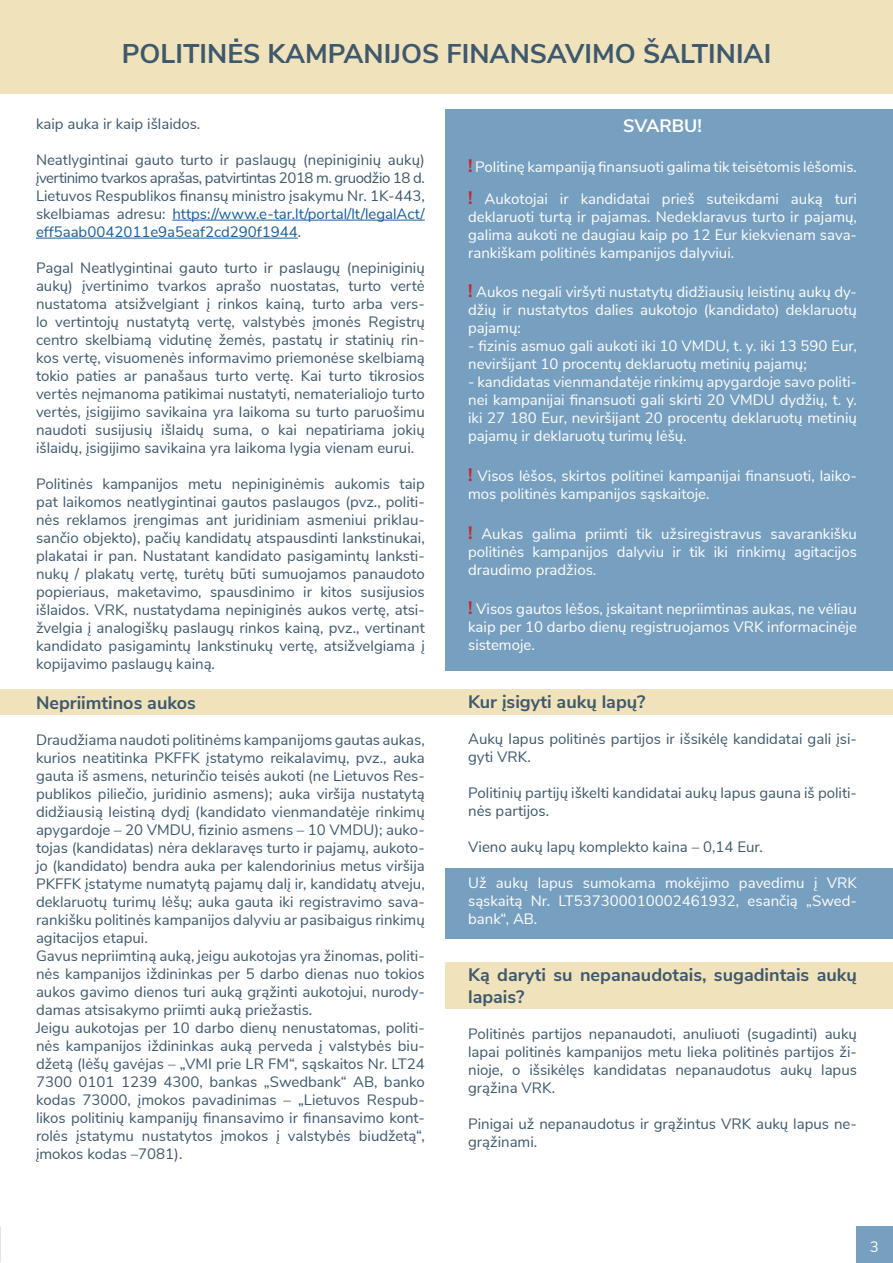
<style>
.page{position:relative;width:893px;height:1263px;background:#fff}
.page>*{position:absolute;margin:0;border:0;box-sizing:border-box;transform-origin:0 0}
.t1{font:700 27px "Nunito Sans";color:#3e586d}
.t2{font:700 18px/21.6px "Nunito Sans";color:#3e586d}
.t3{font:700 18px "Nunito Sans";color:#fff}
.t4{font:15px/18px "Nunito Sans";color:#3e586d;text-align:justify}
.t5{font:15px/18px "Nunito Sans";color:#fff;text-align:justify}
.s1{color:#175d9e}
.s2{font-weight:700;font-size:18px;color:#d1232a}
</style>
<div class="page">
<div style="left:0;top:0;width:893px;height:93px;background:#f0e3bb"></div>
<div style="left:0;top:690px;width:446px;height:25px;background:#f0e3bb"></div>
<div style="left:446px;top:962px;width:447px;height:46px;background:#f0e3bb"></div>
<div style="left:446px;top:690px;width:447px;height:25px;background:#f0e3bb"></div>
<div style="left:446px;top:869px;width:447px;height:70px;background:#779fc0"></div>
<div style="left:446px;top:109px;width:447px;height:561px;background:#779fc0"></div>
<hr style="left:172px;top:220px;width:253px;height:1px;background:#175d9e">
<hr style="left:36px;top:238px;width:262px;height:1px;background:#175d9e">
<div style="left:857px;top:1227px;width:36px;height:36px;background:#779fc0"></div>
<p class="t1" style="left:122px;top:34px;width:651px">POLITINĖS KAMPANIJOS FINANSAVIMO ŠALTINIAI</p>
<p class="t4" style="left:36px;top:114px;width:166px">kaip auka ir kaip išlaidos.</p>
<p class="t4" style="left:36px;top:150px;width:390px">Neatlygintinai gauto turto ir paslaugų (nepiniginių aukų) įvertinimo tvarkos aprašas, patvirtintas 2018 m. gruodžio 18 d.<br>Lietuvos Respublikos finansų ministro įsakymu Nr. 1K-443, skelbiamas adresu: <span class="s1">https://www.e-tar.lt/portal/lt/legalAct/ eff5aab0042011e9a5eaf2cd290f1944</span>.</p>
<p class="t4" style="left:36px;top:258px;width:390px">Pagal Neatlygintinai gauto turto ir paslaugų (nepiniginių aukų) įvertinimo tvarkos aprašo nuostatas, turto vertė nustatoma atsižvelgiant į rinkos kainą, turto arba vers&shy;lo vertintojų nustatytą vertę, valstybės įmonės Registrų centro skelbiamą vidutinę žemės, pastatų ir statinių rin&shy;kos vertę, visuomenės informavimo priemonėse skelbiamą tokio paties ar panašaus turto vertę. Kai turto tikrosios vertės neįmanoma patikimai nustatyti, nematerialiojo turto vertės, įsigijimo savikaina yra laikoma su turto paruošimu naudoti susijusių išlaidų suma, o kai nepatiriama jokių išlaidų, įsigijimo savikaina yra laikoma lygia vienam eurui.</p>
<p class="t4" style="left:36px;top:474px;width:390px">Politinės kampanijos metu nepiniginėmis aukomis taip pat laikomos neatlygintinai gautos paslaugos (pvz., politi&shy;nės reklamos įrengimas ant juridiniam asmeniui priklau&shy;sančio objekto), pačių kandidatų atspausdinti lankstinukai, plakatai ir pan. Nustatant kandidato pasigamintų lanksti&shy;nukų / plakatų vertę, turėtų būti sumuojamos panaudoto popieriaus, maketavimo, spausdinimo ir kitos susijusios išlaidos. VRK, nustatydama nepiniginės aukos vertę, atsi&shy;žvelgia į analogiškų paslaugų rinkos kainą, pvz., vertinant kandidato pasigamintų lankstinukų vertę, atsižvelgiama į kopijavimo paslaugų kainą.</p>
<p class="t2" style="left:36px;top:690px;width:162px">Nepriimtinos aukos</p>
<p class="t4" style="left:36px;top:729px;width:390px">Draudžiama naudoti politinėms kampanijoms gautas aukas, kurios neatitinka PKFFK įstatymo reikalavimų, pvz., auka gauta iš asmens, neturinčio teisės aukoti (ne Lietuvos Res&shy;publikos piliečio, juridinio asmens); auka viršija nustatytą didžiausią leistiną dydį (kandidato vienmandatėje rinkimų apygardoje – 20 VMDU, fizinio asmens – 10 VMDU); auko&shy;tojas (kandidatas) nėra deklaravęs turto ir pajamų, aukoto&shy;jo (kandidato) bendra auka per kalendorinius metus viršija PKFFK įstatyme numatytą pajamų dalį ir, kandidatų atveju, deklaruotų turimų lėšų; auka gauta iki registravimo sava&shy;rankišku politinės kampanijos dalyviu ar pasibaigus rinkimų agitacijos etapui.</p>
<p class="t4" style="left:36px;top:945px;width:390px">Gavus nepriimtiną auką, jeigu aukotojas yra žinomas, politi&shy;nės kampanijos iždininkas per 5 darbo dienas nuo tokios aukos gavimo dienos turi auką grąžinti aukotojui, nurody&shy;damas atsisakymo priimti auką priežastis.</p>
<p class="t4" style="left:36px;top:1017px;width:390px">Jeigu aukotojas per 10 darbo dienų nenustatomas, politi&shy;nės kampanijos iždininkas auką perveda į valstybės biu&shy;džetą (lėšų gavėjas – „VMI prie LR FM“, sąskaitos Nr. LT24<br>7300 0101 1239 4300, bankas „Swedbank“ AB, banko kodas 73000, įmokos pavadinimas – „Lietuvos Respub&shy;likos politinių kampanijų finansavimo ir finansavimo kont&shy;rolės įstatymu nustatytos įmokos į valstybės biudžetą“, įmokos kodas –7081).</p>
<p class="t3" style="left:623px;top:113px;width:80px">SVARBU!</p>
<p class="t5" style="left:468px;top:156px;width:390px"><span class="s2">!</span> Politinę kampaniją finansuoti galima tik teisėtomis lėšomis.</p>
<p class="t5" style="left:468px;top:189px;width:390px"><span class="s2">!</span> Aukotojai ir kandidatai prieš suteikdami auką turi deklaruoti turtą ir pajamas. Nedeklaravus turto ir pajamų, galima aukoti ne daugiau kaip po 12 Eur kiekvienam sava&shy;rankiškam politinės kampanijos dalyviui.</p>
<p class="t5" style="left:468px;top:282px;width:390px"><span class="s2">!</span> Aukos negali viršyti nustatytų didžiausių leistinų aukų dy&shy;džių ir nustatytos dalies aukotojo (kandidato) deklaruotų pajamų:</p>
<p class="t5" style="left:468px;top:336px;width:390px">- fizinis asmuo gali aukoti iki 10 VMDU, t. y. iki 13 590 Eur, neviršijant 10 procentų deklaruotų metinių pajamų;</p>
<p class="t5" style="left:468px;top:372px;width:390px">- kandidatas vienmandatėje rinkimų apygardoje savo politi&shy;nei kampanijai finansuoti gali skirti 20 VMDU dydžių, t. y. iki 27 180 Eur, neviršijant 20 procentų deklaruotų metinių pajamų ir deklaruotų turimų lėšų.</p>
<p class="t5" style="left:468px;top:466px;width:390px"><span class="s2">!</span> Visos lėšos, skirtos politinei kampanijai finansuoti, laiko&shy;mos politinės kampanijos sąskaitoje.</p>
<p class="t5" style="left:468px;top:523px;width:390px"><span class="s2">!</span> Aukas galima priimti tik užsiregistravus savarankišku politinės kampanijos dalyviu ir tik iki rinkimų agitacijos draudimo pradžios.</p>
<p class="t5" style="left:468px;top:599px;width:390px"><span class="s2">!</span> Visos gautos lėšos, įskaitant nepriimtinas aukas, ne vėliau kaip per 10 darbo dienų registruojamos VRK informacinėje sistemoje.</p>
<p class="t2" style="left:468px;top:690px;width:179px">Kur įsigyti aukų lapų?</p>
<p class="t4" style="left:468px;top:729px;width:390px">Aukų lapus politinės partijos ir išsikėlę kandidatai gali įsi&shy;gyti VRK.</p>
<p class="t4" style="left:468px;top:783px;width:390px">Politinių partijų iškelti kandidatai aukų lapus gauna iš politi&shy;nės partijos.</p>
<p class="t4" style="left:468px;top:837px;width:296px">Vieno aukų lapų komplekto kaina – 0,14 Eur.</p>
<p class="t5" style="left:468px;top:873px;width:390px">Už aukų lapus sumokama mokėjimo pavedimu į VRK sąskaitą Nr. LT537300010002461932, esančią „Swed&shy;bank“, AB.</p>
<p class="t2" style="left:468px;top:963px;width:390px">Ką daryti su nepanaudotais, sugadintais aukų lapais?</p>
<p class="t4" style="left:468px;top:1024px;width:390px">Politinės partijos nepanaudoti, anuliuoti (sugadinti) aukų lapai politinės kampanijos metu lieka politinės partijos ži&shy;nioje, o išsikėlęs kandidatas nepanaudotus aukų lapus grąžina VRK.</p>
<p class="t4" style="left:468px;top:1114px;width:390px">Pinigai už nepanaudotus ir grąžintus VRK aukų lapus ne&shy;grąžinami.</p>
<p class="t5" style="left:870px;top:1236px;width:10px">3</p>
</div>
